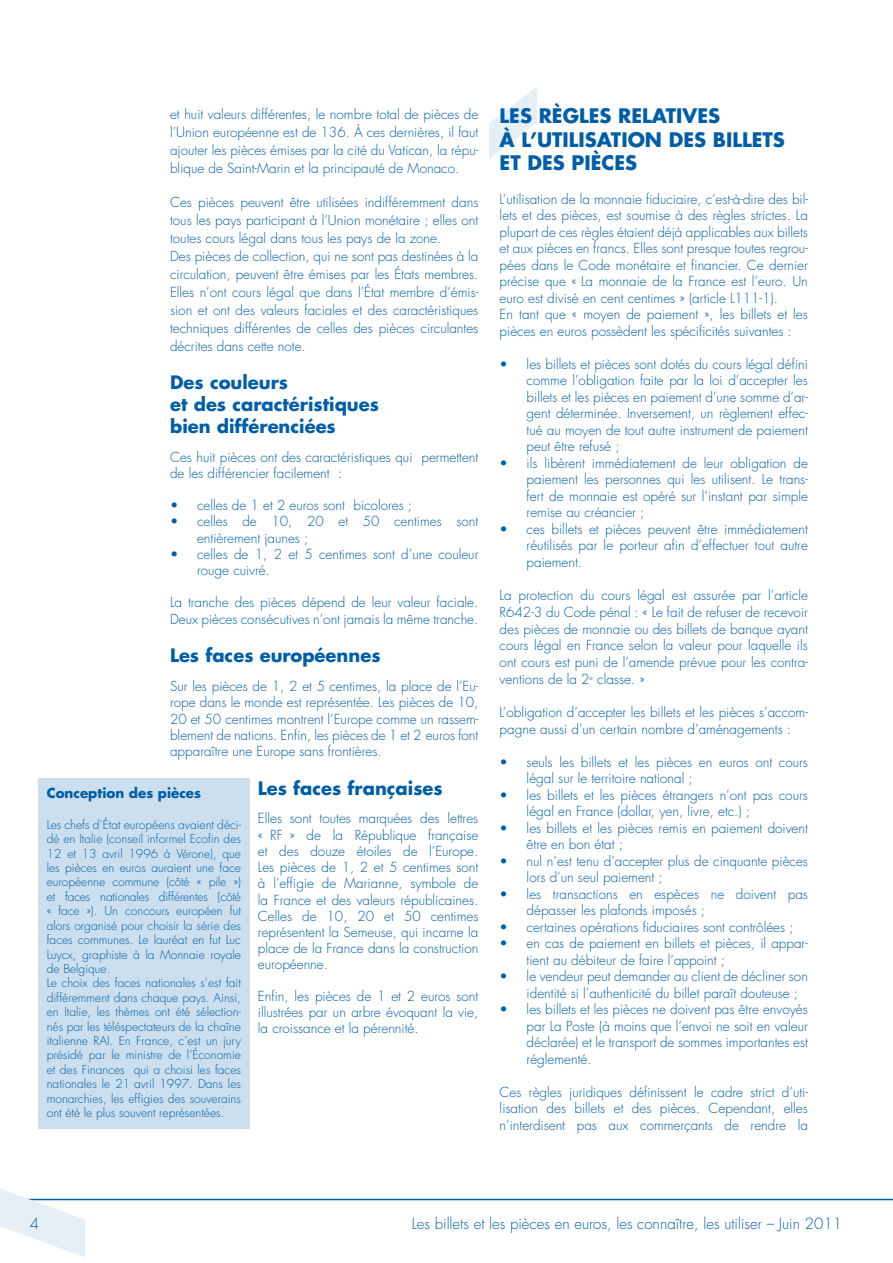
<style>
.page{position:relative;width:893px;height:1263px;background:#fff}
.page>*{position:absolute;margin:0;border:0;box-sizing:border-box;transform-origin:0 0}
.t1{font:700 19.5px/23.4px "Futura Std";color:#005ea8}
.t2{font:700 18px/21.6px "Futura Std";color:#005ea8}
.t3{font:300 15px "Futura Std";color:#0060a9}
.t4{font:300 13.5px/16.5px "Futura Std";color:#005ea8}
.t5{font:700 13.5px "Futura Std";color:#005ea8}
.t6{font:300 12px/14.4px "Futura Std";color:#005ea8}
</style>
<div class="page">
<hr style="left:0;top:1199px;width:893px;height:1px;background:#0060a9">
<svg style="left:0;top:1189px;width:85px;height:68px"></svg>
<svg style="left:489px;top:87px;width:48px;height:72px"></svg>
<div style="left:38px;top:779px;width:211px;height:350px;background:#ccdfee"></div>
<p class="t4" style="left:170px;top:105px;width:310px;line-height:18px;text-align:justify">et huit valeurs différentes, le nombre total de pièces de l’Union européenne est de 136. À ces dernières, il faut ajouter les pièces émises par la cité du Vatican, la répu&shy;blique de Saint-Marin et la principauté de Monaco.</p>
<p class="t4" style="left:170px;top:193px;width:310px;line-height:18px">Ces pièces peuvent être utilisées indifféremment dans tous les pays participant à l’Union monétaire ; elles ont toutes cours légal dans tous les pays de la zone.<br>Des pièces de collection, qui ne sont pas destinées à la circulation, peuvent être émises par les états membres.<br>Elles n’ont cours légal que dans l’état membre d’émis&shy;sion et ont des valeurs faciales et des caractéristiques techniques différentes de celles des pièces circulantes décrites dans cette note.</p>
<h2 class="t2" style="left:170px;top:372px;width:210px">Des couleurs<br>et des caractéristiques bien différenciées</h2>
<p class="t4" style="left:170px;top:449px;width:310px">Ces huit pièces ont des caractéristiques qui permettent de les différencier facilement :</p>
<p class="t4" style="left:170px;top:497px;width:244px">• celles de 1 et 2 euros sont bicolores ;</p>
<p class="t4" style="left:197px;top:514px;width:283px;text-indent:-27px">• celles de 10, 20 et 50 centimes sont entièrement jaunes ;</p>
<p class="t4" style="left:197px;top:546px;width:283px;text-indent:-27px">• celles de 1, 2 et 5 centimes sont d’une couleur rouge cuivré.</p>
<p class="t4" style="left:170px;top:595px;width:310px">La tranche des pièces dépend de leur valeur faciale.<br>Deux pièces consécutives n’ont jamais la même tranche.</p>
<h2 class="t2" style="left:170px;top:644px;width:212px">Les faces européennes</h2>
<p class="t4" style="left:170px;top:678px;width:310px;text-align:justify">Sur les pièces de 1, 2 et 5 centimes, la place de l’Eu&shy;rope dans le monde est représentée. Les pièces de 10, 20 et 50 centimes montrent l’Europe comme un rassem&shy;blement de nations. Enfin, les pièces de 1 et 2 euros font apparaître une Europe sans frontières.</p>
<h2 class="t2" style="left:258px;top:777px;width:186px">Les faces françaises</h2>
<p class="t4" style="left:258px;top:811px;width:222px;text-align:justify">Elles sont toutes marquées des lettres « RF » de la République française et des douze étoiles de l’Europe.<br>Les pièces de 1, 2 et 5 centimes sont à l’effigie de Marianne, symbole de la France et des valeurs républicaines.<br>Celles de 10, 20 et 50 centimes représentent la Semeuse, qui incarne la place de la France dans la construction européenne.</p>
<p class="t4" style="left:258px;top:988px;width:222px;text-align:justify">Enfin, les pièces de 1 et 2 euros sont illustrées par un arbre évoquant la vie, la croissance et la pérennité.</p>
<p class="t5" style="left:47px;top:784px;width:156px">Conception des pièces</p>
<p class="t6" style="left:47px;top:818px;width:196px">Les chefs d’État européens avaient déci&shy;dé en Italie (conseil informel Ecofin des 12 et 13 avril 1996 à Vérone), que les pièces en euros auraient une face européenne commune (côté « pile ») et faces nationales différentes (côté « face »). Un concours européen fut alors organisé pour choisir la série des faces communes. Le lauréat en fut Luc Luycx, graphiste à la Monnaie royale de Belgique.<br>Le choix des faces nationales s’est fait différemment dans chaque pays. Ainsi, en Italie, les thèmes ont été sélection&shy;nés par les téléspectateurs de la chaîne italienne RAI. En France, c’est un jury présidé par le ministre de l’Économie et des Finances qui a choisi les faces nationales le 21 avril 1997. Dans les monarchies, les effigies des souverains ont été le plus souvent représentées.</p>
<h1 class="t1" style="left:500px;top:104px;width:222px">LES RÈGLES RELATIVES<br>À L’UTILISATION</h1>
<h1 class="t1" style="left:669px;top:128px;width:118px">DES BILLETS</h1>
<h1 class="t1" style="left:500px;top:151px;width:139px">ET DES PIÈCES</h1>
<p class="t4" style="left:500px;top:191px;width:310px">L’utilisation de la monnaie fiduciaire, c’est-à-dire des bil&shy;lets et des pièces, est soumise à des règles strictes. La plupart de ces règles étaient déjà applicables aux billets et aux pièces en francs. Elles sont presque toutes regrou&shy;pées dans le Code monétaire et financier. Ce dernier précise que « La monnaie de la France est l’euro. Un euro est divisé en cent centimes » (article L111-1).<br>En tant que « moyen de paiement », les billets et les pièces en euros possèdent les spécificités suivantes :</p>
<p class="t4" style="left:527px;top:356px;width:283px;text-align:justify;text-indent:-27px">• les billets et pièces sont dotés du cours légal défini comme l’obligation faite par la loi d’accepter les billets et les pièces en paiement d’une somme d’ar&shy;gent déterminée. Inversement, un règlement effec&shy;tué au moyen de tout autre instrument de paiement peut être refusé ;</p>
<p class="t4" style="left:527px;top:455px;width:283px;text-align:justify;text-indent:-27px">• ils libèrent immédiatement de leur obligation de paiement les personnes qui les utilisent. Le trans&shy;fert de monnaie est opéré sur l’instant par simple remise au créancier ;</p>
<p class="t4" style="left:527px;top:521px;width:283px;text-align:justify;text-indent:-27px">• ces billets et pièces peuvent être immédiatement réutilisés par le porteur afin d’effectuer tout autre paiement.</p>
<p class="t4" style="left:500px;top:587px;width:310px;text-align:justify">La protection du cours légal est assurée par l’article R642-3 du Code pénal : « Le fait de refuser de recevoir des pièces de monnaie ou des billets de banque ayant cours légal en France selon la valeur pour laquelle ils ont cours est puni de l’amende prévue pour les contra&shy;ventions de la 2<sup>e</sup> classe. »</p>
<p class="t4" style="left:500px;top:704px;width:310px">L’obligation d’accepter les billets et les pièces s’accom&shy;pagne aussi d’un certain nombre d’aménagements :</p>
<p class="t4" style="left:527px;top:754px;width:283px;text-indent:-27px">• seuls les billets et les pièces en euros ont cours légal sur le territoire national ;</p>
<p class="t4" style="left:527px;top:787px;width:283px;text-indent:-27px">• les billets et les pièces étrangers n’ont pas cours légal en France (dollar, yen, livre, etc.) ;</p>
<p class="t4" style="left:527px;top:820px;width:283px;text-indent:-27px">• les billets et les pièces remis en paiement doivent être en bon état ;</p>
<p class="t4" style="left:527px;top:853px;width:283px;text-indent:-27px">• nul n’est tenu d’accepter plus de cinquante pièces lors d’un seul paiement ;</p>
<p class="t4" style="left:527px;top:886px;width:283px;text-indent:-27px">• les transactions en espèces ne doivent pas dépasser les plafonds imposés ;</p>
<p class="t4" style="left:500px;top:919px;width:295px">• certaines opérations fiduciaires sont contrôlées ;</p>
<p class="t4" style="left:527px;top:935px;width:283px;text-indent:-27px">• en cas de paiement en billets et pièces, il appar&shy;tient au débiteur de faire l’appoint ;</p>
<p class="t4" style="left:527px;top:968px;width:283px;text-indent:-27px">• le vendeur peut demander au client de décliner son identité si l’authenticité du billet paraît douteuse ;</p>
<p class="t4" style="left:527px;top:1001px;width:283px;text-align:justify;text-indent:-27px">• les billets et les pièces ne doivent pas être envoyés par La Poste (à moins que l’envoi ne soit en valeur déclarée) et le transport de sommes importantes est réglementé.</p>
<p class="t4" style="left:500px;top:1084px;width:310px;text-align:justify">Ces règles juridiques définissent le cadre strict d’uti&shy;lisation des billets et des pièces. Cependant, elles n’interdisent pas aux commerçants de rendre la</p>
<p class="t3" style="left:30px;top:1214px;width:11px">4</p>
<p class="t3" style="left:412px;top:1214px;width:432px">Les billets et les pièces en euros, les connaître, les utiliser – Juin 2011</p>
</div>
